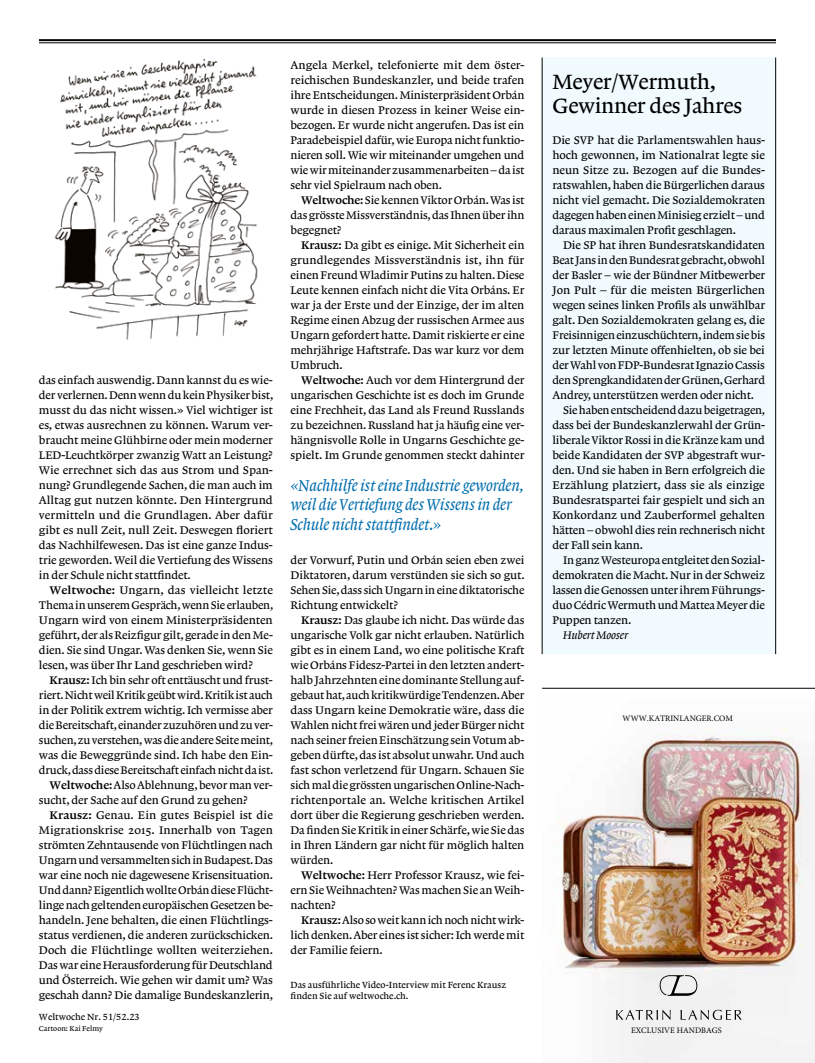
<style>
.page{position:relative;width:815px;height:1063px;background:#fff}
.page>*{position:absolute;margin:0;border:0;box-sizing:border-box;transform-origin:0 0}
.t1{font:21.75px/23.8px "Lexicon No 1 Roman A Tab";letter-spacing:-.015em;color:#000}
.t2{font:16.5px/19.4px "Lexicon No 1 Italic A Txt";letter-spacing:-.01em;color:#006dad;scale:.96 1}
.t3{font:11.62px/15px "Lexicon No 1 Roman A Txt";letter-spacing:-.015em;color:#000;text-align:justify}
.t4{font:11.62px "Lexicon No 1 Roman A Txt";letter-spacing:.005em;color:#000}
.t5{font:11.62px "Lexicon No 1 Italic A Tab";letter-spacing:-.015em;color:#000}
.t6{font:9.38px/11.2px "Lexicon No 1 Roman A Txt";color:#000}
.t7{font:9.38px "Lexicon No 1 Roman A Tab";color:#000}
.t8{font:8.38px "Minion Pro";color:#000}
.t9{font:7.5px "Lexicon No 1 Roman A Tab";color:#000}
.s1{font-family:"Lexicon No 1 Roman C Tab"}
</style>
<div class="page">
<hr style="left:39px;top:39px;width:737px;height:2px;background:#000">
<hr style="left:39px;top:42px;width:737px;height:1px;background:#000">
<img style="left:54px;top:59px;width:204px;height:280px">
<div style="left:542px;top:57px;width:234px;height:597px;background:#f1fafe"></div>
<hr style="left:542px;top:58px;width:1px;height:596px;background:#000">
<hr style="left:775px;top:58px;width:1px;height:596px;background:#000">
<img style="left:556px;top:728px;width:259px;height:335px">
<svg style="left:660px;top:975px;width:37px;height:21px"></svg>
<svg style="left:616px;top:1010px;width:126px;height:10px"></svg>
<hr style="left:542px;top:688px;width:273px;height:1px;background:#000">
<p class="t3" style="left:39px;top:373px;width:236px">das einfach auswendig. Dann kannst du es wie&shy;der verlernen. Denn wenn du kein Physiker bist, musst du das nicht wissen.» Viel wichtiger ist es, etwas ausrechnen zu können. Warum ver&shy;braucht meine Glühbirne oder mein moderner LED-Leuchtkörper zwanzig Watt an Leistung?<br>Wie errechnet sich das aus Strom und Span&shy;nung? Grundlegende Sachen, die man auch im Alltag gut nutzen könnte. Den Hintergrund vermitteln und die Grundlagen. Aber dafür gibt es null Zeit, null Zeit. Deswegen floriert das Nachhilfewesen. Das ist eine ganze Indus&shy;trie geworden. Weil die Vertiefung des Wissens in der Schule nicht stattfindet.</p>
<p class="t3" style="left:39px;top:583px;width:236px;text-indent:11px"><span class="s1">Weltwoche:</span> Ungarn, das vielleicht letzte Thema in unserem Gespräch, wenn Sie erlauben, Ungarn wird von einem Ministerpräsidenten geführt, der als Reizfigur gilt, gerade in den Me&shy;dien. Sie sind Ungar. Was denken Sie, wenn Sie lesen, was über Ihr Land geschrieben wird?</p>
<p class="t3" style="left:50px;top:673px;width:225px"><span class="s1">Krausz:</span> Ich bin sehr oft enttäuscht und frust-</p>
<p class="t3" style="left:39px;top:688px;width:235px">riert. Nicht weil Kritik geübt wird. Kritik ist auch</p>
<p class="t3" style="left:39px;top:703px;width:235px">in der Politik extrem wichtig. Ich vermisse aber</p>
<p class="t3" style="left:39px;top:718px;width:235px">die Bereitschaft, einander zuzuhören und zu ver-</p>
<p class="t3" style="left:39px;top:733px;width:236px">suchen, zu verstehen, was die andere Seite meint,</p>
<p class="t3" style="left:39px;top:748px;width:235px">was die Beweggründe sind. Ich habe den Ein-</p>
<p class="t3" style="left:39px;top:763px;width:236px">druck, dass diese Bereitschaft einfach nicht da ist.</p>
<p class="t3" style="left:50px;top:778px;width:225px"><span class="s1">Weltwoche:</span> Also Ablehnung, bevor man ver-</p>
<p class="t3" style="left:39px;top:793px;width:210px">sucht, der Sache auf den Grund zu gehen?</p>
<p class="t3" style="left:50px;top:808px;width:225px"><span class="s1">Krausz:</span> Genau. Ein gutes Beispiel ist die</p>
<p class="t4" style="left:39px;top:824px;width:235px">Migrationskrise 2015. Innerhalb von Tagen</p>
<p class="t3" style="left:39px;top:838px;width:235px">strömten Zehntausende von Flüchtlingen nach</p>
<p class="t3" style="left:39px;top:853px;width:235px">Ungarn und versammelten sich in Budapest. Das</p>
<p class="t3" style="left:39px;top:868px;width:236px">war eine noch nie dagewesene Krisensituation.</p>
<p class="t3" style="left:39px;top:883px;width:235px">Und dann? Eigentlich wollte Orbán diese Flücht-</p>
<p class="t3" style="left:39px;top:898px;width:235px">linge nach geltenden europäischen Gesetzen be-</p>
<p class="t3" style="left:39px;top:913px;width:235px">handeln. Jene behalten, die einen Flüchtlings-</p>
<p class="t3" style="left:39px;top:928px;width:236px">status verdienen, die anderen zurückschicken.</p>
<p class="t3" style="left:39px;top:943px;width:236px">Doch die Flüchtlinge wollten weiterziehen.</p>
<p class="t3" style="left:39px;top:958px;width:235px">Das war eine Herausforderung für Deutschland</p>
<p class="t3" style="left:39px;top:973px;width:235px">und Österreich. Wie gehen wir damit um? Was</p>
<p class="t3" style="left:39px;top:988px;width:235px">geschah dann? Die damalige Bundeskanzlerin,</p>
<p class="t7" style="left:39px;top:1012px;width:102px">Weltwoche Nr. 51/52.23</p>
<p class="t9" style="left:39px;top:1024px;width:66px">Cartoon: Kai Felmy</p>
<p class="t3" style="left:291px;top:58px;width:236px">Angela Merkel, telefonierte mit dem öster&shy;reichischen Bundeskanzler, und beide trafen ihre Entscheidungen. Ministerpräsident Orbán wurde in diesen Prozess in keiner Weise ein&shy;bezogen. Er wurde nicht angerufen. Das ist ein Paradebeispiel dafür, wie Europa nicht funktio&shy;nieren soll. Wie wir miteinander umgehen und wie wir miteinander zusammenarbeiten – da ist sehr viel Spielraum nach oben.</p>
<p class="t3" style="left:291px;top:193px;width:236px;text-indent:11px"><span class="s1">Weltwoche:</span> Sie kennen Viktor Orbán. Was ist das grösste Missverständnis, das Ihnen über ihn begegnet?</p>
<p class="t3" style="left:291px;top:238px;width:235px;text-indent:11px"><span class="s1">Krausz:</span> Da gibt es einige. Mit Sicherheit ein grundlegendes Missverständnis ist, ihn für einen Freund Wladimir Putins zu halten. Diese Leute kennen einfach nicht die Vita Orbáns. Er war ja der Erste und der Einzige, der im alten Regime einen Abzug der russischen Armee aus Ungarn gefordert hatte. Damit riskierte er eine mehrjährige Haftstrafe. Das war kurz vor dem Umbruch.</p>
<p class="t3" style="left:291px;top:373px;width:235px;text-indent:11px"><span class="s1">Weltwoche:</span> Auch vor dem Hintergrund der ungarischen Geschichte ist es doch im Grunde eine Frechheit, das Land als Freund Russlands zu bezeichnen. Russland hat ja häufig eine ver&shy;hängnisvolle Rolle in Ungarns Geschichte ge&shy;spielt. Im Grunde genommen steckt dahinter</p>
<h2 class="t2" style="left:291px;top:476px;width:244px">«Nachhilfe ist eine Industrie geworden, weil die Vertiefung des Wissens in der<br>Schule nicht stattfindet.»</h2>
<p class="t3" style="left:291px;top:553px;width:236px">der Vorwurf, Putin und Orbán seien eben zwei Diktatoren, darum verstünden sie sich so gut.<br>Sehen Sie, dass sich Ungarn in eine diktatorische Richtung entwickelt?</p>
<p class="t3" style="left:291px;top:613px;width:235px;text-indent:11px"><span class="s1">Krausz:</span> Das glaube ich nicht. Das würde das ungarische Volk gar nicht erlauben. Natürlich gibt es in einem Land, wo eine politische Kraft wie Orbáns Fidesz-Partei in den letzten andert&shy;halb Jahrzehnten eine dominante Stellung auf&shy;gebaut hat, auch kritikwürdige Tendenzen. Aber dass Ungarn keine Demokratie wäre, dass die Wahlen nicht frei wären und jeder Bürger nicht nach seiner freien Einschätzung sein Votum ab&shy;geben dürfte, das ist absolut unwahr. Und auch fast schon verletzend für Ungarn. Schauen Sie sich mal die grössten ungarischen Online-Nach&shy;richtenportale an. Welche kritischen Artikel dort über die Regierung geschrieben werden.<br>Da finden Sie Kritik in einer Schärfe, wie Sie das in Ihren Ländern gar nicht für möglich halten würden.</p>
<p class="t3" style="left:291px;top:868px;width:235px;text-indent:11px"><span class="s1">Weltwoche:</span> Herr Professor Krausz, wie fei&shy;ern Sie Weihnachten? Was machen Sie an Weih&shy;nachten?</p>
<p class="t3" style="left:291px;top:913px;width:235px;text-indent:11px"><span class="s1">Krausz:</span> Also so weit kann ich noch nicht wirk&shy;lich denken. Aber eines ist sicher: Ich werde mit der Familie feiern.</p>
<p class="t6" style="left:291px;top:979px;width:217px">Das ausführliche Video-Interview mit Ferenc Krausz finden Sie auf weltwoche.ch.</p>
<h1 class="t1" style="left:552px;top:70px;width:191px">Meyer/Wermuth,<br>Gewinner des Jahres</h1>
<p class="t3" style="left:552px;top:133px;width:214px">Die SVP hat die Parlamentswahlen haus&shy;hoch gewonnen, im Nationalrat legte sie neun Sitze zu. Bezogen auf die Bundes&shy;ratswahlen, haben die Bürgerlichen daraus nicht viel gemacht. Die Sozialdemokraten dagegen haben einen Minisieg erzielt – und daraus maximalen Profit geschlagen.</p>
<p class="t3" style="left:563px;top:238px;width:203px">Die SP hat ihren Bundesratskandidaten</p>
<p class="t3" style="left:552px;top:253px;width:214px">Beat Jans in den Bundesrat gebracht, obwohl</p>
<p class="t3" style="left:552px;top:268px;width:214px">der Basler – wie der Bündner Mitbewerber</p>
<p class="t3" style="left:552px;top:283px;width:214px">Jon Pult – für die meisten Bürgerlichen</p>
<p class="t3" style="left:552px;top:298px;width:214px">wegen seines linken Profils als unwählbar</p>
<p class="t3" style="left:552px;top:313px;width:214px">galt. Den Sozialdemokraten gelang es, die</p>
<p class="t3" style="left:552px;top:328px;width:214px">Freisinnigen einzuschüchtern, indem sie bis</p>
<p class="t3" style="left:552px;top:343px;width:214px">zur letzten Minute offenhielten, ob sie bei</p>
<p class="t3" style="left:552px;top:358px;width:214px">der Wahl von FDP-Bundesrat Ignazio Cassis</p>
<p class="t3" style="left:552px;top:373px;width:214px">den Sprengkandidaten der Grünen, Gerhard</p>
<p class="t3" style="left:552px;top:388px;width:203px">Andrey, unterstützen werden oder nicht.</p>
<p class="t3" style="left:563px;top:403px;width:204px">Sie haben entscheidend dazu beigetragen,</p>
<p class="t3" style="left:552px;top:418px;width:214px">dass bei der Bundeskanzlerwahl der Grün-</p>
<p class="t3" style="left:552px;top:433px;width:214px">liberale Viktor Rossi in die Kränze kam und</p>
<p class="t3" style="left:552px;top:448px;width:214px">beide Kandidaten der SVP abgestraft wur-</p>
<p class="t3" style="left:552px;top:463px;width:214px">den. Und sie haben in Bern erfolgreich die</p>
<p class="t3" style="left:552px;top:478px;width:214px">Erzählung platziert, dass sie als einzige</p>
<p class="t3" style="left:552px;top:493px;width:214px">Bundesratspartei fair gespielt und sich an</p>
<p class="t3" style="left:552px;top:508px;width:214px">Konkordanz und Zauberformel gehalten</p>
<p class="t3" style="left:552px;top:523px;width:214px">hätten – obwohl dies rein rechnerisch nicht</p>
<p class="t3" style="left:552px;top:538px;width:92px">der Fall sein kann.</p>
<p class="t3" style="left:563px;top:553px;width:203px">In ganz Westeuropa entgleitet den Sozial-</p>
<p class="t3" style="left:552px;top:568px;width:214px">demokraten die Macht. Nur in der Schweiz</p>
<p class="t3" style="left:552px;top:583px;width:214px">lassen die Genossen unter ihrem Führungs-</p>
<p class="t3" style="left:552px;top:598px;width:214px">duo Cédric Wermuth und Mattea Meyer die</p>
<p class="t3" style="left:552px;top:613px;width:80px">Puppen tanzen.</p>
<p class="t5" style="left:563px;top:629px;width:67px">Hubert Mooser</p>
<p class="t8" style="left:623px;top:713px;width:112px">WWW.KATRINLANGER.COM</p>
<p class="t8" style="left:631px;top:1025px;width:92px">EXCLUSIVE HANDBAGS</p>
</div>
